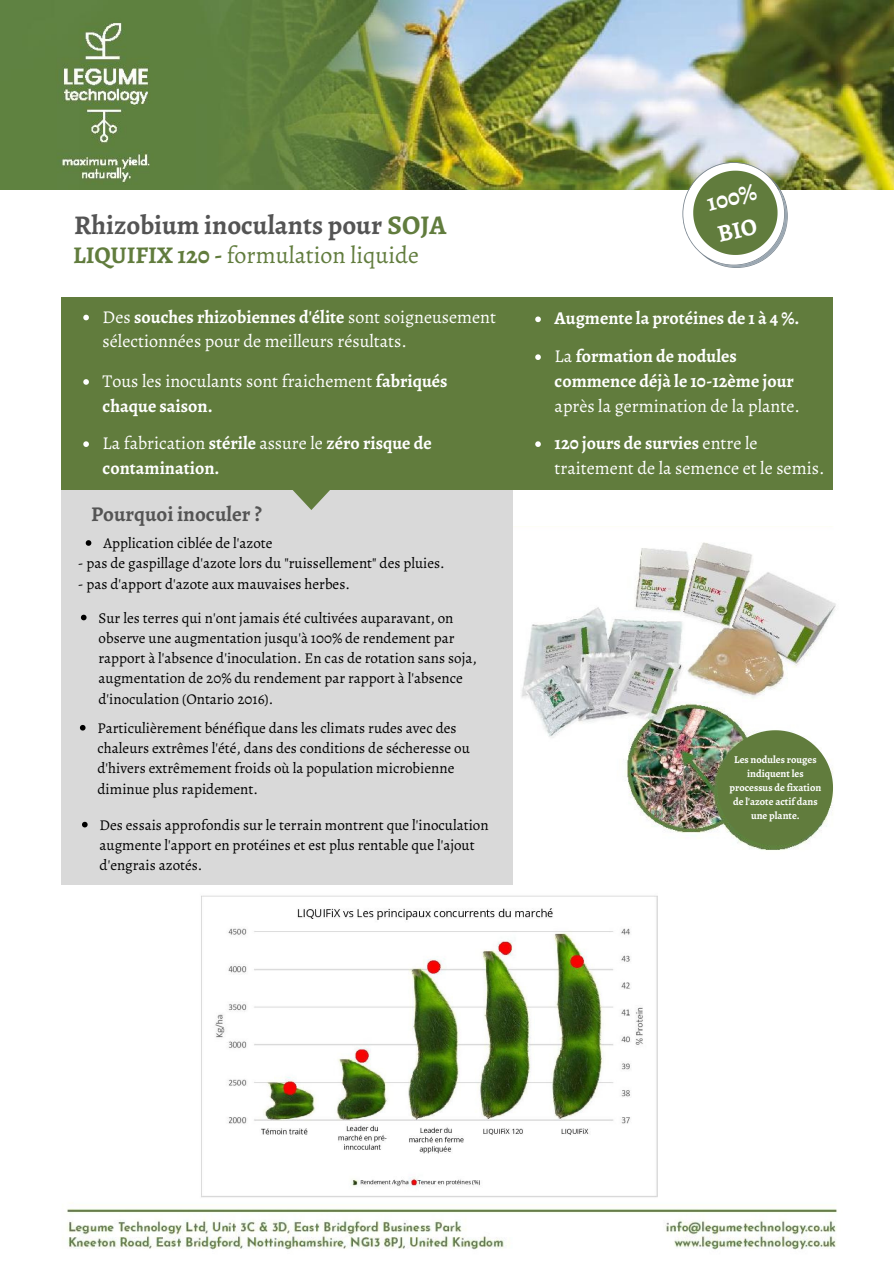
<style>
.page{position:relative;width:894px;height:1264px;background:#fff}
.page>*{position:absolute;margin:0;border:0;box-sizing:border-box;transform-origin:0 0}
.t1{font:700 27px "Alegreya";color:#545454}
.t2{font:24px "Alegreya";color:#617c3d}
.t3{font:700 24px/32.7px "Alegreya";color:#fff}
.t4{font:700 21px "Alegreya";color:#545454}
.t5{font:18px/24.8px "Alegreya";color:#fff}
.t6{font:700 18px/24.8px "Alegreya";color:#fff}
.t7{font:15px/20.2px "Alegreya";color:#000}
.t8{font:700 10.5px/14px "Alegreya";color:#fff;text-align:center}
.s1{color:#617c3d}
.s2{font-weight:700}
.s3{font-weight:400}
</style>
<div class="page">
<img style="left:0;top:0;width:893px;height:189px">
<img style="left:521px;top:542px;width:315px;height:308px">
<svg style="left:682px;top:162px;width:105px;height:106px"></svg>
<div style="left:61px;top:298px;width:771px;height:192px;background:#617c3d"></div>
<div style="left:61px;top:490px;width:452px;height:394px;background:#d9d9d9"></div>
<svg style="left:293px;top:490px;width:37px;height:20px"></svg>
<svg style="left:717px;top:730px;width:115px;height:115px"></svg>
<img style="left:62px;top:1208px;width:775px;height:42px">
<img style="left:201px;top:895px;width:457px;height:303px">
<svg style="left:83px;top:315px;width:6px;height:5px"></svg>
<svg style="left:83px;top:379px;width:6px;height:6px"></svg>
<svg style="left:83px;top:441px;width:6px;height:6px"></svg>
<svg style="left:535px;top:354px;width:5px;height:6px"></svg>
<svg style="left:86px;top:540px;width:5px;height:6px"></svg>
<svg style="left:81px;top:614px;width:5px;height:6px"></svg>
<svg style="left:80px;top:725px;width:5px;height:5px"></svg>
<svg style="left:82px;top:821px;width:6px;height:6px"></svg>
<svg style="left:535px;top:316px;width:5px;height:6px"></svg>
<svg style="left:535px;top:441px;width:5px;height:6px"></svg>
<p class="t1" style="left:74px;top:206px;width:373px">Rhizobium inoculants pour <span class="s1">SOJA</span></p>
<p class="t2" style="left:73px;top:239px;width:347px"><span class="s2">LIQUIFIX 120 -</span> formulation liquide</p>
<p class="t5" style="left:103px;top:304px;width:395px">Des <span class="s2">souches rhizobiennes d'élite</span> sont soigneusement sélectionnées pour de meilleurs résultats.</p>
<p class="t5" style="left:103px;top:368px;width:346px">Tous les inoculants sont fraichement <span class="s2">fabriqués chaque saison.</span></p>
<p class="t6" style="left:103px;top:431px;width:330px"><span class="s3">La fabrication</span> stérile <span class="s3">assure le</span> zéro risque de contamination.</p>
<p class="t4" style="left:91px;top:499px;width:172px">Pourquoi inoculer ?</p>
<p class="t7" style="left:103px;top:533px;width:171px">Application ciblée de l'azote</p>
<p class="t7" style="left:78px;top:553px;width:368px">- pas de gaspillage d'azote lors du "ruissellement" des pluies.</p>
<p class="t7" style="left:78px;top:573px;width:273px">- pas d'apport d'azote aux mauvaises herbes.</p>
<p class="t7" style="left:98px;top:607px;width:379px">Sur les terres qui n'ont jamais été cultivées auparavant, on observe une augmentation jusqu'à 100% de rendement par rapport à l'absence d'inoculation. En cas de rotation sans soja, augmentation de 20% du rendement par rapport à l'absence d'inoculation (Ontario 2016).</p>
<p class="t7" style="left:97px;top:717px;width:373px">Particulièrement bénéfique dans les climats rudes avec des chaleurs extrêmes l'été, dans des conditions de sécheresse ou d'hivers extrêmement froids où la population microbienne diminue plus rapidement.</p>
<p class="t7" style="left:100px;top:814px;width:390px">Des essais approfondis sur le terrain montrent que l'inoculation augmente l'apport en protéines et est plus rentable que l'ajout d'engrais azotés.</p>
<p class="t3" style="left:703px;top:187px;width:51px;rotate:-14deg">100%<br>BIO</p>
<p class="t6" style="left:554px;top:306px;width:246px">Augmente la protéines de 1 à 4 %.</p>
<p class="t6" style="left:554px;top:344px;width:247px"><span class="s3">La</span> formation de nodules commence déjà le 10-12ème jour <span class="s3">après la germination de la plante.</span></p>
<p class="t5" style="left:554px;top:431px;width:271px"><span class="s2">120 jours de survies</span> entre le traitement de la semence et le semis.</p>
<p class="t8" style="left:729px;top:753px;width:93px">Les nodules rouges indiquent les processus de fixation de l'azote actif dans une plante.</p>
</div>
